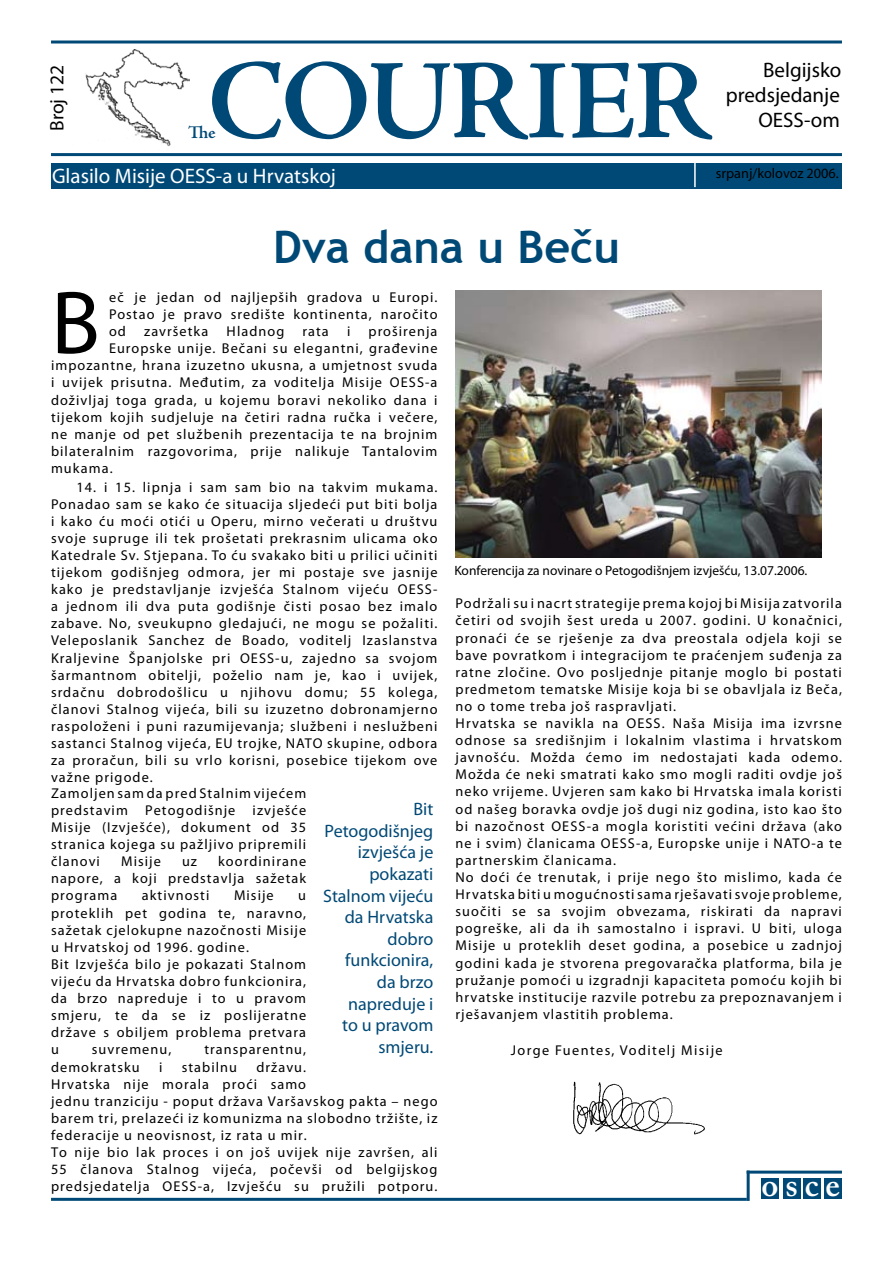
<style>
.page{position:relative;width:893px;height:1263px;background:#fff}
.page>*{position:absolute;margin:0;border:0;box-sizing:border-box;transform-origin:0 0}
.t1{font:600 114px "Adobe Jenson Pro";letter-spacing:-.03em;color:#004976}
.t2{font:90.3px "Myriad Pro";color:#000}
.t3{font:700 45px "Trebuchet MS";color:#004976}
.t4{font:600 33.3px "Adobe Caslon Pro";color:#fff}
.t5{font:21px "Myriad Pro";color:#fff}
.t6{font:21px/25.2px "Myriad Pro";color:#000;text-align:right}
.t7{font:19.5px "Myriad Pro";color:#000}
.t8{font:18px/21.6px "Myriad Pro";color:#004976;text-align:right}
.t9{font:600 18px "Adobe Jenson Pro";color:#004976}
.t10{font:14.25px/17.1px "Myriad Pro";letter-spacing:.075em;color:#000;text-align:justify}
.t11{font:14.25px "Myriad Pro";letter-spacing:.1em;color:#000}
.t12{font:14.25px "Myriad Pro";color:#000}
.t13{font:13.5px "Myriad Pro";color:#000}
</style>
<div class="page">
<img style="left:85px;top:50px;width:104px;height:97px">
<hr style="left:51px;top:1198px;width:696px;height:3px;background:#004976">
<hr style="left:51px;top:153px;width:791px;height:3px;background:#004976">
<svg style="left:51px;top:40px;width:791px;height:4px;background:#3f7697"></svg>
<div style="left:51px;top:164px;width:791px;height:25px;background:#004976"></div>
<hr style="left:694px;top:162px;width:2px;height:25px;background:#fff">
<div style="left:783px;top:1179px;width:17px;height:20px;background:#004976"></div>
<div style="left:804px;top:1179px;width:17px;height:20px;background:#004976"></div>
<div style="left:825px;top:1179px;width:17px;height:20px;background:#004976"></div>
<div style="left:761px;top:1179px;width:17px;height:20px;background:#004976"></div>
<hr style="left:747px;top:1170px;width:3px;height:31px;background:#004976">
<hr style="left:747px;top:1170px;width:95px;height:3px;background:#004976">
<img style="left:573px;top:1081px;width:132px;height:54px">
<img style="left:455px;top:291px;width:366px;height:266px">
<h1 class="t1" style="left:207px;top:37px;width:504px">COURIER</h1>
<h3 class="t6" style="left:726px;top:57px;width:117px">Belgijsko predsjedanje<br>OESS-om</h3>
<h3 class="t7" style="left:45px;top:131px;width:68px;rotate:-90deg">Broj 122</h3>
<h3 class="t5" style="left:52px;top:163px;width:285px">Glasilo Misije OESS-a u Hrvatskoj</h3>
<p class="t12" style="left:716px;top:164px;width:124px">srpanj/kolovoz 2006.</p>
<p class="t9" style="left:188px;top:123px;width:29px">The</p>
<h3 class="t3" style="left:273px;top:219px;width:348px">Dva dana u Beču</h3>
<h2 class="t2" style="left:51px;top:267px;width:50px">B</h2>
<p class="t10" style="left:109px;top:288px;width:330px">eč je jedan od najljepših gradova u Europi.<br>Postao je pravo središte kontinenta, naročito od</p>
<p class="t10" style="left:144px;top:323px;width:66px">završetka</p>
<p class="t10" style="left:227px;top:323px;width:59px">Hladnog</p>
<p class="t10" style="left:303px;top:323px;width:28px">rata</p>
<p class="t10" style="left:347px;top:323px;width:5px">i</p>
<p class="t10" style="left:369px;top:323px;width:70px">proširenja</p>
<p class="t10" style="left:109px;top:340px;width:330px">Europske unije. Bečani su elegantni, građevine</p>
<p class="t10" style="left:51px;top:357px;width:388px">impozantne, hrana izuzetno ukusna, a umjetnost svuda</p>
<p class="t10" style="left:51px;top:374px;width:388px">i uvijek prisutna. Međutim, za voditelja Misije OESS-a</p>
<p class="t10" style="left:51px;top:391px;width:388px">doživljaj toga grada, u kojemu boravi nekoliko dana i</p>
<p class="t10" style="left:51px;top:408px;width:388px">tijekom kojih sudjeluje na četiri radna ručka i večere,</p>
<p class="t10" style="left:51px;top:425px;width:388px">ne manje od pet službenih prezentacija te na brojnim</p>
<p class="t10" style="left:51px;top:442px;width:388px">bilateralnim razgovorima, prije nalikuje Tantalovim</p>
<p class="t10" style="left:51px;top:459px;width:63px">mukama.</p>
<p class="t10" style="left:51px;top:478px;width:388px;text-indent:26px">14. i 15. lipnja i sam sam bio na takvim mukama.<br>Ponadao sam se kako će situacija sljedeći put biti bolja i kako ću moći otići u Operu, mirno večerati u društvu svoje supruge ili tek prošetati prekrasnim ulicama oko Katedrale Sv. Stjepana. To ću svakako biti u prilici učiniti tijekom godišnjeg odmora, jer mi postaje sve jasnije kako je predstavljanje izvješća Stalnom vijeću OESS&shy;a jednom ili dva puta godišnje čisti posao bez imalo zabave. No, sveukupno gledajući, ne mogu se požaliti.<br>Veleposlanik Sanchez de Boado, voditelj Izaslanstva Kraljevine Španjolske pri OESS-u, zajedno sa svojom šarmantnom obitelji, poželio nam je, kao i uvijek, srdačnu dobrodošlicu u njihovu domu; 55 kolega, članovi Stalnog vijeća, bili su izuzetno dobronamjerno raspoloženi i puni razumijevanja; službeni i neslužbeni sastanci Stalnog vijeća, EU trojke, NATO skupine, odbora za proračun, bili su vrlo korisni, posebice tijekom ove važne prigode.</p>
<p class="t10" style="left:51px;top:784px;width:257px">Zamoljen sam da pred Stalnim vijećem predstavim Petogodišnje izvješće Misije (Izvješće), dokument od 35 stranica kojega su pažljivo pripremili članovi</p>
<p class="t8" style="left:323px;top:798px;width:112px">Bit<br>Petogodišnjeg izvješća je pokazati<br>Stalnom vijeću da Hrvatska dobro funkcionira, da brzo napreduje i<br>to u pravom smjeru.</p>
<p class="t10" style="left:51px;top:853px;width:257px;text-indent:167px">koordinirane napore, a koji predstavlja sažetak programa</p>
<p class="t10" style="left:121px;top:853px;width:41px">Misije</p>
<p class="t10" style="left:182px;top:853px;width:17px">uz</p>
<p class="t10" style="left:142px;top:887px;width:69px">aktivnosti</p>
<p class="t10" style="left:234px;top:887px;width:41px">Misije</p>
<p class="t10" style="left:51px;top:887px;width:257px;text-align:left;text-indent:247px">u proteklih pet godina te, naravno, sažetak cjelokupne nazočnosti Misije u Hrvatskoj od 1996. godine.<br>Bit Izvješća bilo je pokazati Stalnom vijeću da Hrvatska dobro funkcionira, da brzo napreduje i to u pravom smjeru, te da se iz poslijeratne države s obiljem problema pretvara u</p>
<p class="t10" style="left:92px;top:1041px;width:81px">suvremenu,</p>
<p class="t10" style="left:204px;top:1041px;width:103px">transparentnu,</p>
<p class="t10" style="left:51px;top:1058px;width:90px">demokratsku</p>
<p class="t10" style="left:159px;top:1058px;width:5px">i</p>
<p class="t10" style="left:182px;top:1058px;width:57px">stabilnu</p>
<p class="t10" style="left:51px;top:1058px;width:388px;text-align:left;text-indent:205px">državu.<br>Hrvatska nije morala proći samo<br>jednu tranziciju - poput država Varšavskog pakta – nego barem tri, prelazeći iz komunizma na slobodno tržište, iz federacije u neovisnost, iz rata u mir.<br>To nije bio lak proces i on još uvijek nije završen, ali 55 članova Stalnog vijeća, počevši od belgijskog predsjedatelja OESS-a, Izvješću su pružili potporu.</p>
<p class="t13" style="left:454px;top:562px;width:355px">Konferencija za novinare o Petogodišnjem izvješću, 13.07.2006.</p>
<p class="t10" style="left:455px;top:595px;width:388px;text-align:left">Podržali su i nacrt strategije prema kojoj bi Misija zatvorila četiri od svojih šest ureda u 2007. godini. U konačnici, pronaći će se rješenje za dva preostala odjela koji se bave povratkom i integracijom te praćenjem suđenja za ratne zločine. Ovo posljednje pitanje moglo bi postati predmetom tematske Misije koja bi se obavljala iz Beča, no o tome treba još raspravljati.<br>Hrvatska se navikla na OESS. Naša Misija ima izvrsne odnose sa središnjim i lokalnim vlastima i hrvatskom javnošću. Možda ćemo im nedostajati kada odemo.<br>Možda će neki smatrati kako smo mogli raditi ovdje još neko vrijeme. Uvjeren sam kako bi Hrvatska imala koristi od našeg boravka ovdje još dugi niz godina, isto kao što bi nazočnost OESS-a mogla koristiti većini država (ako ne i svim) članicama OESS-a, Europske unije i NATO-a te partnerskim članicama.<br>No doći će trenutak, i prije nego što mislimo, kada će Hrvatska biti u mogućnosti sama rješavati svoje probleme, suočiti se sa svojim obvezama, riskirati da napravi pogreške, ali da ih samostalno i ispravi. U biti, uloga Misije u proteklih deset godina, a posebice u zadnjoj godini kada je stvorena pregovaračka platforma, bila je pružanje pomoći u izgradnji kapaciteta pomoću kojih bi hrvatske institucije razvile potrebu za prepoznavanjem i rješavanjem vlastitih problema.</p>
<p class="t11" style="left:511px;top:1041px;width:213px">Jorge Fuentes, Voditelj Misije</p>
<h3 class="t4" style="left:761px;top:1165px;width:80px">o s c e</h3>
</div>
